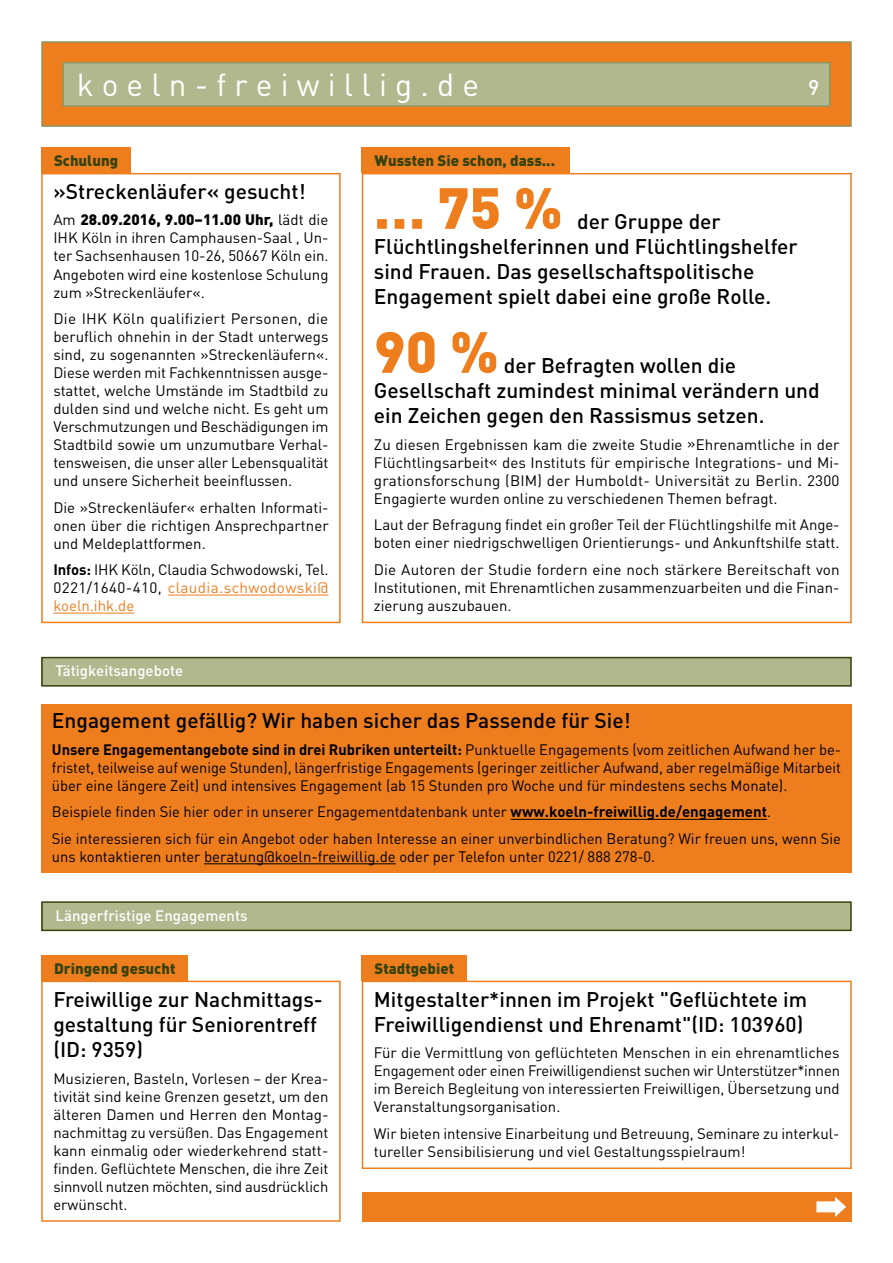
<style>
.page{position:relative;width:893px;height:1263px;background:#fff}
.page>*{position:absolute;margin:0;border:0;box-sizing:border-box;transform-origin:0 0}
.t1{font:900 57px "DIN Pro";color:#ee7d1d}
.t2{font:31.5px "DIN Pro";color:#fff}
.t3{font:500 21px/25.2px "DIN Pro";color:#000}
.t4{font:500 21px "DIN Pro";color:#fff}
.t5{font:15px/18px "DIN Pro";color:#000;text-align:justify}
.t6{font:900 15px "DIN Pro";color:#35420d}
.t7{font:500 15px "DIN Pro";color:#fff}
.s1{font-weight:900}
.s2{font-weight:700}
.s3{color:#ee7d1d}
</style>
<div class="page">
<div style="left:42px;top:42px;width:809px;height:84px;background:#ee7d1d"></div>
<div style="left:41px;top:41px;width:811px;height:86px;border:2px solid #8c9662"></div>
<div style="left:63px;top:63px;width:767px;height:43px;background:#b1b88e"></div>
<div style="left:62px;top:62px;width:768px;height:45px;border:2px solid #8c9662"></div>
<div style="left:41px;top:147px;width:90px;height:26px;background:#ee7d1d"></div>
<hr style="left:168px;top:595px;width:160px;height:1px;background:#ee7d1d">
<hr style="left:53px;top:613px;width:81px;height:1px;background:#ee7d1d">
<div style="left:41px;top:173px;width:300px;height:450px;border:2px solid #ee7d1d"></div>
<div style="left:362px;top:147px;width:208px;height:26px;background:#ee7d1d"></div>
<div style="left:362px;top:173px;width:490px;height:450px;border:2px solid #ee7d1d"></div>
<div style="left:42px;top:658px;width:809px;height:28px;background:#b1b88e"></div>
<div style="left:41px;top:657px;width:811px;height:30px;border:2px solid #35420d"></div>
<div style="left:41px;top:704px;width:811px;height:168px;background:#ee7d1d"></div>
<hr style="left:511px;top:819px;width:256px;height:1px;background:#000">
<hr style="left:204px;top:863px;width:192px;height:1px;background:#000">
<div style="left:42px;top:902px;width:809px;height:28px;background:#b1b88e"></div>
<div style="left:41px;top:901px;width:811px;height:30px;border:2px solid #35420d"></div>
<div style="left:41px;top:955px;width:147px;height:26px;background:#ee7d1d"></div>
<div style="left:41px;top:981px;width:300px;height:241px;border:2px solid #ee7d1d"></div>
<div style="left:362px;top:955px;width:105px;height:26px;background:#ee7d1d"></div>
<div style="left:362px;top:981px;width:490px;height:188px;border:2px solid #ee7d1d"></div>
<div style="left:362px;top:1192px;width:490px;height:30px;background:#ee7d1d"></div>
<svg style="left:816px;top:1197px;width:30px;height:20px"></svg>
<h2 class="t2" style="left:77px;top:64px;width:404px">k o e l n - f r e i w i l l i g . d e</h2>
<h3 class="t4" style="left:808px;top:73px;width:13px">9</h3>
<p class="t6" style="left:54px;top:150px;width:66px">Schulung</p>
<h3 class="t3" style="left:53px;top:178px;width:254px">»Streckenläufer« gesucht!</h3>
<p class="t5" style="left:53px;top:210px;width:277px">Am <span class="s1">28.09.2016, 9.00–11.00 Uhr,</span> lädt die IHK Köln in ihren Camphausen-Saal , Un&shy;ter Sachsenhausen 10-26, 50667 Köln ein.<br>Angeboten wird eine kostenlose Schulung zum »Streckenläufer«.</p>
<p class="t5" style="left:53px;top:309px;width:277px">Die IHK Köln qualifiziert Personen, die beruflich ohnehin in der Stadt unterwegs sind, zu sogenannten »Streckenläufern«.<br>Diese werden mit Fachkenntnissen ausge&shy;stattet, welche Umstände im Stadtbild zu dulden sind und welche nicht. Es geht um Verschmutzungen und Beschädigungen im Stadtbild sowie um unzumutbare Verhal&shy;tensweisen, die unser aller Lebensqualität und unsere Sicherheit beeinflussen.</p>
<p class="t5" style="left:53px;top:497px;width:277px">Die »Streckenläufer« erhalten Informati&shy;onen über die richtigen Ansprechpartner und Meldeplattformen.</p>
<p class="t5" style="left:53px;top:560px;width:277px"><span class="s2">Infos:</span> IHK Köln, Claudia Schwodowski, Tel.<br>0221/1640-410, <span class="s3">claudia.schwodowski@ koeln.ihk.de</span></p>
<p class="t6" style="left:375px;top:150px;width:182px">Wussten Sie schon, dass...</p>
<h1 class="t1" style="left:374px;top:169px;width:190px">… 75 %</h1>
<h3 class="t3" style="left:374px;top:208px;width:425px;text-indent:203px">der Gruppe der Flüchtlingshelferinnen und Flüchtlingshelfer sind Frauen. Das gesellschaftspolitische Engagement spielt dabei eine große Rolle.</h3>
<h1 class="t1" style="left:374px;top:313px;width:126px">90 %</h1>
<h3 class="t3" style="left:374px;top:352px;width:447px;text-indent:130px">der Befragten wollen die<br>Gesellschaft zumindest minimal verändern und ein Zeichen gegen den Rassismus setzen.</h3>
<p class="t5" style="left:374px;top:435px;width:467px">Zu diesen Ergebnissen kam die zweite Studie »Ehrenamtliche in der Flüchtlingsarbeit« des Instituts für empirische Integrations- und Mi&shy;grationsforschung (BIM) der Humboldt- Universität zu Berlin. 2300<br>Engagierte wurden online zu verschiedenen Themen befragt.</p>
<p class="t5" style="left:374px;top:515px;width:467px">Laut der Befragung findet ein großer Teil der Flüchtlingshilfe mit Ange&shy;boten einer niedrigschwelligen Orientierungs- und Ankunftshilfe statt.</p>
<p class="t5" style="left:374px;top:560px;width:467px">Die Autoren der Studie fordern eine noch stärkere Bereitschaft von Institutionen, mit Ehrenamtlichen zusammenzuarbeiten und die Finan&shy;zierung auszubauen.</p>
<p class="t7" style="left:56px;top:660px;width:129px">Tätigkeitsangebote</p>
<h3 class="t3" style="left:52px;top:707px;width:580px">Engagement gefällig? Wir haben sicher das Passende für Sie!</h3>
<p class="t5" style="left:52px;top:740px;width:791px"><span class="s2">Unsere Engagementangebote sind in drei Rubriken unterteilt:</span> Punktuelle Engagements (vom zeitlichen Aufwand her be&shy;fristet, teilweise auf wenige Stunden), längerfristige Engagements (geringer zeitlicher Aufwand, aber regelmäßige Mitarbeit über eine längere Zeit) und intensives Engagement (ab 15 Stunden pro Woche und für mindestens sechs Monate).</p>
<p class="t5" style="left:52px;top:798px;width:791px;line-height:26.5px">Beispiele finden Sie hier oder in unserer Engagementdatenbank unter <span class="s2">www.koeln-freiwillig.de/engagement</span>.<br>Sie interessieren sich für ein Angebot oder haben Interesse an einer unverbindlichen Beratung? Wir freuen uns, wenn Sie</p>
<p class="t5" style="left:52px;top:847px;width:605px">uns kontaktieren unter beratung@koeln-freiwillig.de oder per Telefon unter 0221/ 888 278-0.</p>
<p class="t7" style="left:56px;top:905px;width:194px">Längerfristige Engagements</p>
<p class="t6" style="left:54px;top:958px;width:123px">Dringend gesucht</p>
<h3 class="t3" style="left:53px;top:986px;width:271px">Freiwillige zur Nachmittags&shy;gestaltung für Seniorentreff (ID: 9359)</h3>
<p class="t5" style="left:53px;top:1068px;width:277px">Musizieren, Basteln, Vorlesen – der Krea&shy;tivität sind keine Grenzen gesetzt, um den älteren Damen und Herren den Montag&shy;nachmittag zu versüßen. Das Engagement kann einmalig oder wiederkehrend statt&shy;finden. Geflüchtete Menschen, die ihre Zeit sinnvoll nutzen möchten, sind ausdrücklich erwünscht.</p>
<p class="t6" style="left:375px;top:958px;width:81px">Stadtgebiet</p>
<h3 class="t3" style="left:374px;top:986px;width:435px">Mitgestalter*innen im Projekt "Geflüchtete im<br>Freiwilligendienst und Ehrenamt"(ID: 103960)</h3>
<p class="t5" style="left:374px;top:1043px;width:468px">Für die Vermittlung von geflüchteten Menschen in ein ehrenamtliches Engagement oder einen Freiwilligendienst suchen wir Unterstützer*innen im Bereich Begleitung von interessierten Freiwilligen, Übersetzung und Veranstaltungsorganisation.</p>
<p class="t5" style="left:374px;top:1124px;width:467px">Wir bieten intensive Einarbeitung und Betreuung, Seminare zu interkul&shy;tureller Sensibilisierung und viel Gestaltungsspielraum!</p>
</div>
